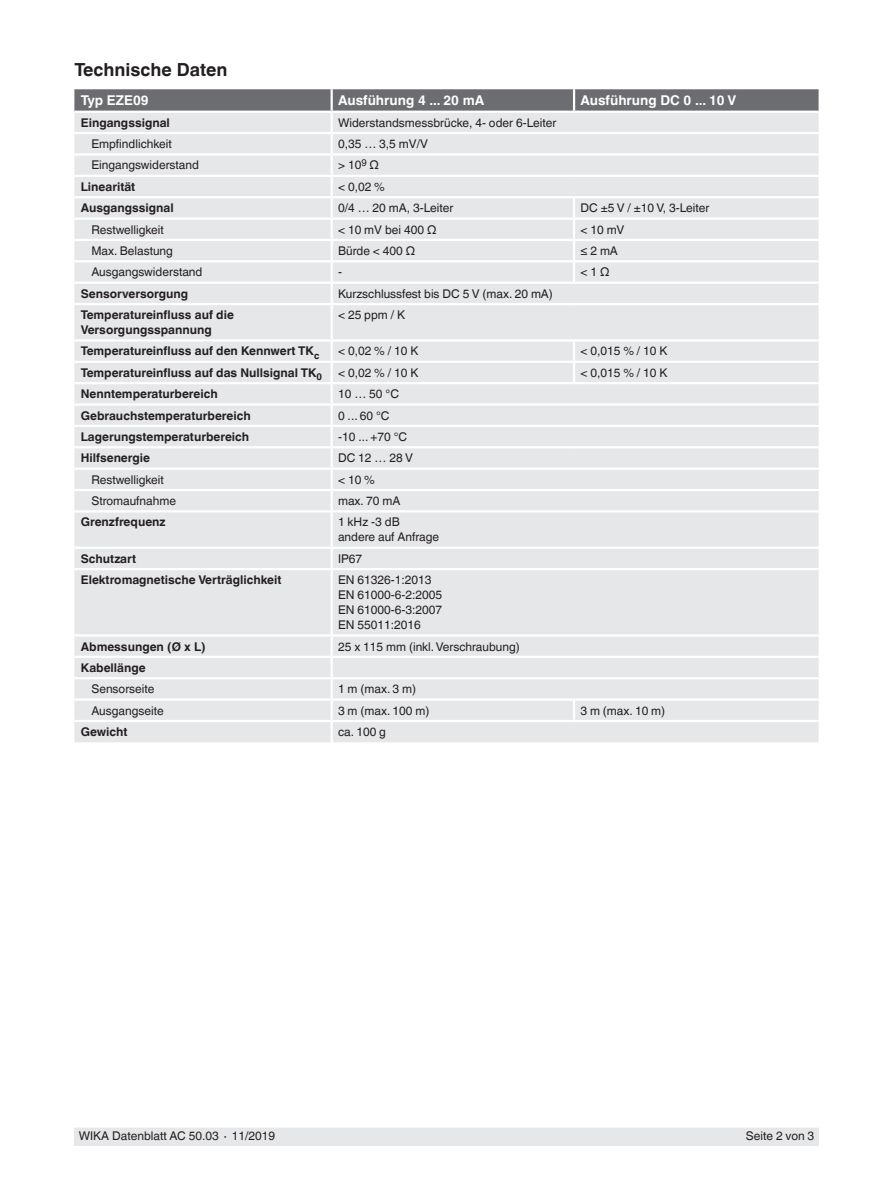
<style>
.page{position:relative;width:893px;height:1188px;background:#fff}
.page>*{position:absolute;margin:0;border:0;box-sizing:border-box;transform-origin:0 0}
.t1{font:700 18px "Helvetica World";color:#231f20}
.t2{font:700 13.5px "Helvetica World";color:#fff}
.t3{font:12px/15px "Helvetica World";color:#231f20}
.t4{font:700 12px/15px "Helvetica World";color:#231f20}
</style>
<div class="page">
<div style="left:74px;top:1128px;width:745px;height:17px;background:#e6e7e9"></div>
<div style="left:74px;top:262px;width:745px;height:480px;background:#e6e7e9"></div>
<svg style="left:74px;top:89px;width:745px;height:171px;background:#d9dadc"></svg>
<hr style="left:331px;top:262px;width:2px;height:20px;background:#fff">
<hr style="left:573px;top:262px;width:2px;height:20px;background:#fff">
<hr style="left:74px;top:282px;width:258px;height:2px;background:#fff">
<hr style="left:332px;top:282px;width:242px;height:2px;background:#fff">
<svg style="left:331px;top:284px;width:2px;height:19px"></svg>
<hr style="left:574px;top:282px;width:245px;height:2px;background:#fff">
<hr style="left:74px;top:303px;width:258px;height:2px;background:#fff">
<hr style="left:332px;top:303px;width:242px;height:2px;background:#fff">
<hr style="left:331px;top:305px;width:2px;height:34px;background:#fff">
<hr style="left:574px;top:303px;width:245px;height:2px;background:#fff">
<hr style="left:74px;top:339px;width:258px;height:3px;background:#fff">
<hr style="left:332px;top:339px;width:242px;height:3px;background:#fff">
<hr style="left:574px;top:339px;width:245px;height:3px;background:#fff">
<hr style="left:74px;top:361px;width:258px;height:2px;background:#fff">
<hr style="left:332px;top:361px;width:242px;height:2px;background:#fff">
<hr style="left:574px;top:361px;width:245px;height:2px;background:#fff">
<svg style="left:573px;top:342px;width:2px;height:40px"></svg>
<hr style="left:74px;top:382px;width:258px;height:2px;background:#fff">
<hr style="left:332px;top:382px;width:242px;height:2px;background:#fff">
<hr style="left:574px;top:382px;width:245px;height:2px;background:#fff">
<hr style="left:74px;top:403px;width:258px;height:3px;background:#fff">
<hr style="left:332px;top:403px;width:242px;height:3px;background:#fff">
<hr style="left:574px;top:403px;width:245px;height:3px;background:#fff">
<hr style="left:74px;top:425px;width:258px;height:2px;background:#fff">
<hr style="left:332px;top:425px;width:242px;height:2px;background:#fff">
<svg style="left:331px;top:342px;width:2px;height:104px"></svg>
<hr style="left:574px;top:425px;width:245px;height:2px;background:#fff">
<hr style="left:74px;top:446px;width:258px;height:2px;background:#fff">
<hr style="left:332px;top:446px;width:242px;height:2px;background:#fff">
<hr style="left:331px;top:448px;width:2px;height:20px;background:#fff">
<hr style="left:574px;top:446px;width:245px;height:2px;background:#fff">
<hr style="left:74px;top:468px;width:258px;height:2px;background:#fff">
<hr style="left:332px;top:468px;width:242px;height:2px;background:#fff">
<hr style="left:574px;top:468px;width:245px;height:2px;background:#fff">
<hr style="left:74px;top:489px;width:258px;height:2px;background:#fff">
<hr style="left:332px;top:489px;width:242px;height:2px;background:#fff">
<svg style="left:331px;top:470px;width:2px;height:40px"></svg>
<hr style="left:574px;top:489px;width:245px;height:2px;background:#fff">
<hr style="left:74px;top:510px;width:258px;height:3px;background:#fff">
<hr style="left:332px;top:510px;width:242px;height:3px;background:#fff">
<hr style="left:331px;top:513px;width:2px;height:34px;background:#fff">
<hr style="left:574px;top:510px;width:245px;height:3px;background:#fff">
<hr style="left:74px;top:547px;width:258px;height:2px;background:#fff">
<hr style="left:332px;top:547px;width:242px;height:2px;background:#fff">
<svg style="left:331px;top:549px;width:2px;height:19px"></svg>
<hr style="left:574px;top:547px;width:245px;height:2px;background:#fff">
<hr style="left:74px;top:568px;width:258px;height:2px;background:#fff">
<hr style="left:332px;top:568px;width:242px;height:2px;background:#fff">
<hr style="left:331px;top:570px;width:2px;height:64px;background:#fff">
<hr style="left:574px;top:568px;width:245px;height:2px;background:#fff">
<hr style="left:74px;top:634px;width:258px;height:3px;background:#fff">
<hr style="left:332px;top:634px;width:242px;height:3px;background:#fff">
<hr style="left:574px;top:634px;width:245px;height:3px;background:#fff">
<hr style="left:74px;top:656px;width:258px;height:2px;background:#fff">
<hr style="left:332px;top:656px;width:242px;height:2px;background:#fff">
<hr style="left:574px;top:656px;width:245px;height:2px;background:#fff">
<hr style="left:74px;top:677px;width:258px;height:2px;background:#fff">
<hr style="left:332px;top:677px;width:242px;height:2px;background:#fff">
<hr style="left:574px;top:677px;width:245px;height:2px;background:#fff">
<hr style="left:74px;top:698px;width:258px;height:3px;background:#fff">
<hr style="left:332px;top:698px;width:242px;height:3px;background:#fff">
<svg style="left:331px;top:637px;width:2px;height:83px"></svg>
<hr style="left:574px;top:698px;width:245px;height:3px;background:#fff">
<svg style="left:573px;top:701px;width:2px;height:19px"></svg>
<hr style="left:74px;top:720px;width:258px;height:2px;background:#fff">
<hr style="left:332px;top:720px;width:242px;height:2px;background:#fff">
<hr style="left:331px;top:722px;width:2px;height:20px;background:#fff">
<hr style="left:574px;top:720px;width:245px;height:2px;background:#fff">
<h1 class="t1" style="left:74px;top:60px;width:155px">Technische Daten</h1>
<p class="t2" style="left:81px;top:93px;width:69px">Typ EZE09</p>
<p class="t2" style="left:338px;top:93px;width:148px">Ausführung 4 ... 20 mA</p>
<p class="t2" style="left:580px;top:93px;width:157px">Ausführung DC 0 ... 10 V</p>
<p class="t4" style="left:81px;top:115px;width:91px">Eingangssignal</p>
<p class="t3" style="left:338px;top:115px;width:220px">Widerstandsmessbrücke, 4- oder 6-Leiter</p>
<p class="t3" style="left:91px;top:136px;width:82px">Empfindlichkeit</p>
<p class="t3" style="left:338px;top:136px;width:91px">0,35 … 3,5 mV/V</p>
<p class="t3" style="left:91px;top:158px;width:109px">Eingangswiderstand</p>
<p class="t3" style="left:338px;top:158px;width:42px">&gt; 10<sup>9</sup> Ω</p>
<p class="t4" style="left:81px;top:179px;width:56px">Linearität</p>
<p class="t3" style="left:338px;top:179px;width:48px">&lt; 0,02 %</p>
<p class="t4" style="left:81px;top:201px;width:94px">Ausgangssignal</p>
<p class="t3" style="left:338px;top:201px;width:117px">0/4 … 20 mA, 3-Leiter</p>
<p class="t3" style="left:580px;top:201px;width:131px">DC ±5 V / ±10 V, 3-Leiter</p>
<p class="t3" style="left:91px;top:222px;width:74px">Restwelligkeit</p>
<p class="t3" style="left:338px;top:222px;width:100px">&lt; 10 mV bei 400 Ω</p>
<p class="t3" style="left:580px;top:222px;width:46px">&lt; 10 mV</p>
<p class="t3" style="left:91px;top:243px;width:83px">Max. Belastung</p>
<p class="t3" style="left:338px;top:243px;width:79px">Bürde &lt; 400 Ω</p>
<p class="t3" style="left:580px;top:243px;width:39px">≤ 2 mA</p>
<p class="t3" style="left:91px;top:265px;width:112px">Ausgangswiderstand</p>
<p class="t3" style="left:338px;top:265px;width:5px">-</p>
<p class="t3" style="left:580px;top:265px;width:30px">&lt; 1 Ω</p>
<p class="t4" style="left:81px;top:286px;width:109px">Sensorversorgung</p>
<p class="t3" style="left:338px;top:286px;width:216px">Kurzschlussfest bis DC 5 V (max. 20 mA)</p>
<p class="t4" style="left:81px;top:307px;width:155px">Temperatureinfluss auf die<br>Versorgungsspannung</p>
<p class="t3" style="left:338px;top:307px;width:69px">&lt; 25 ppm / K</p>
<p class="t4" style="left:81px;top:344px;width:240px">Temperatureinfluss auf den Kennwert TK<sub>c</sub></p>
<p class="t3" style="left:338px;top:344px;width:82px">&lt; 0,02 % / 10 K</p>
<p class="t3" style="left:580px;top:344px;width:89px">&lt; 0,015 % / 10 K</p>
<p class="t4" style="left:81px;top:365px;width:243px">Temperatureinfluss auf das Nullsignal TK<sub>0</sub></p>
<p class="t3" style="left:338px;top:365px;width:82px">&lt; 0,02 % / 10 K</p>
<p class="t3" style="left:580px;top:365px;width:89px">&lt; 0,015 % / 10 K</p>
<p class="t4" style="left:81px;top:387px;width:139px">Nenntemperaturbereich</p>
<p class="t3" style="left:338px;top:387px;width:62px">10 … 50 °C</p>
<p class="t4" style="left:81px;top:408px;width:171px">Gebrauchstemperaturbereich</p>
<p class="t3" style="left:338px;top:408px;width:53px">0 ... 60 °C</p>
<p class="t4" style="left:81px;top:429px;width:170px">Lagerungstemperaturbereich</p>
<p class="t3" style="left:338px;top:429px;width:71px">-10 ... +70 °C</p>
<p class="t4" style="left:81px;top:451px;width:71px">Hilfsenergie</p>
<p class="t3" style="left:338px;top:451px;width:77px">DC 12 … 28 V</p>
<p class="t3" style="left:91px;top:472px;width:74px">Restwelligkeit</p>
<p class="t3" style="left:338px;top:472px;width:38px">&lt; 10 %</p>
<p class="t3" style="left:91px;top:493px;width:86px">Stromaufnahme</p>
<p class="t3" style="left:338px;top:493px;width:64px">max. 70 mA</p>
<p class="t4" style="left:81px;top:515px;width:86px">Grenzfrequenz</p>
<p class="t3" style="left:338px;top:515px;width:103px">1 kHz -3 dB andere auf Anfrage</p>
<p class="t4" style="left:81px;top:551px;width:57px">Schutzart</p>
<p class="t3" style="left:338px;top:551px;width:26px">IP67</p>
<p class="t4" style="left:81px;top:572px;width:202px">Elektromagnetische Verträglichkeit</p>
<p class="t3" style="left:338px;top:572px;width:106px">EN 61326-1:2013<br>EN 61000-6-2:2005<br>EN 61000-6-3:2007<br>EN 55011:2016</p>
<p class="t4" style="left:81px;top:639px;width:126px">Abmessungen (Ø x L)</p>
<p class="t3" style="left:338px;top:639px;width:183px">25 x 115 mm (inkl. Verschraubung)</p>
<p class="t4" style="left:81px;top:660px;width:66px">Kabellänge</p>
<p class="t3" style="left:91px;top:682px;width:65px">Sensorseite</p>
<p class="t3" style="left:338px;top:682px;width:80px">1 m (max. 3 m)</p>
<p class="t3" style="left:91px;top:703px;width:74px">Ausgangseite</p>
<p class="t3" style="left:338px;top:703px;width:93px">3 m (max. 100 m)</p>
<p class="t3" style="left:580px;top:703px;width:86px">3 m (max. 10 m)</p>
<p class="t4" style="left:81px;top:724px;width:48px">Gewicht</p>
<p class="t3" style="left:338px;top:724px;width:49px">ca. 100 g</p>
<p class="t3" style="left:79px;top:1129px;width:198px">WIKA Datenblatt AC 50.03 ∙ 11/2019</p>
<p class="t3" style="left:746px;top:1129px;width:70px">Seite 2 von 3</p>
</div>
